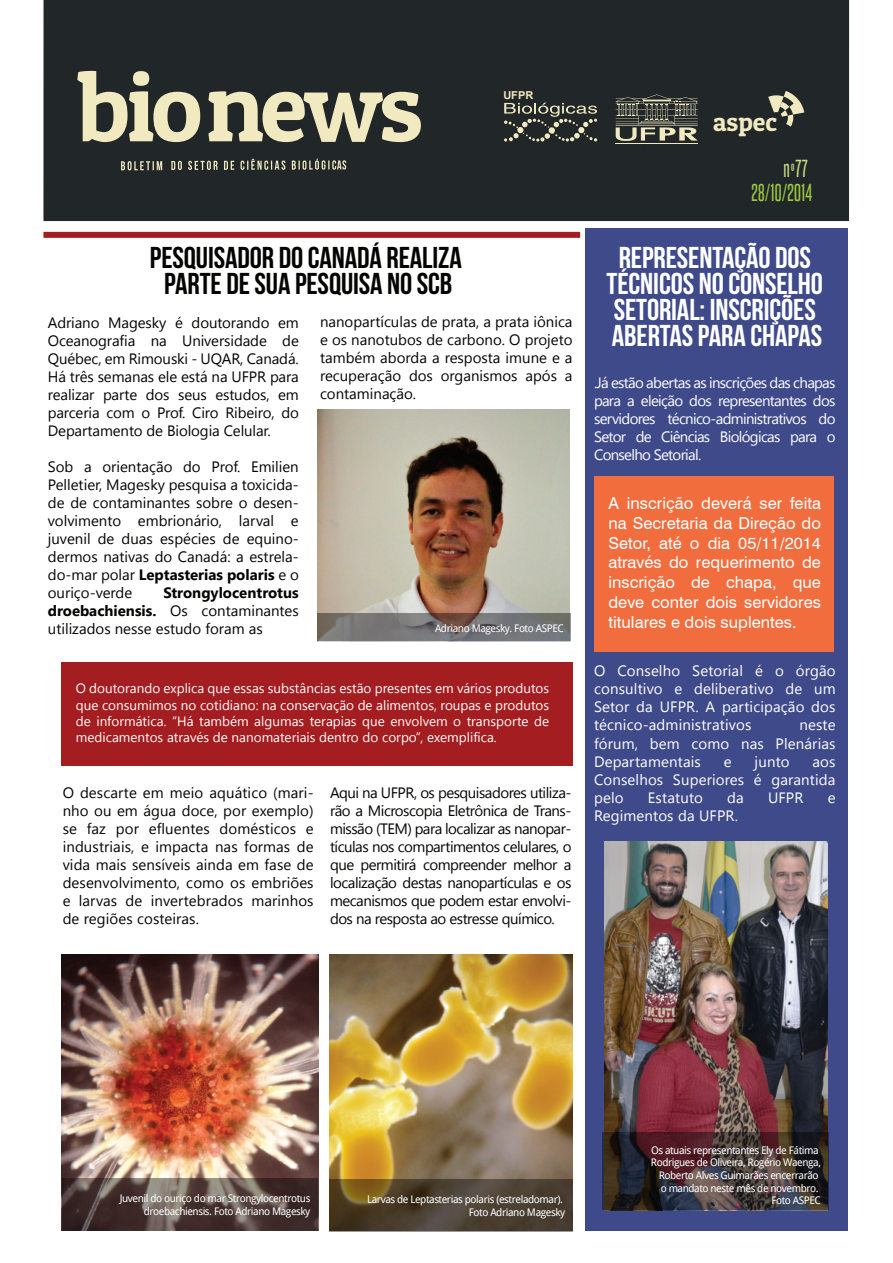
<style>
.page{position:relative;width:893px;height:1263px;background:#fff}
.page>*{position:absolute;margin:0;border:0;box-sizing:border-box;transform-origin:0 0}
.t1{font:97.5px "Patua One";letter-spacing:-.04em;color:#f1eac0}
.t2{font:30.15px/26.1px "Bebas Neue";letter-spacing:-.005em;color:#fff;text-align:center}
.t3{font:30.15px/26.1px "Bebas Neue";letter-spacing:-.005em;color:#040503;text-align:center}
.t4{font:26.1px "Patua One";color:#f1eac0}
.t5{font:20.85px "Steelfish Rg";letter-spacing:.02em;color:#9cc93e}
.t6{font:20.85px "Steelfish Rg";color:#c6dc82}
.t7{font:16.5px/19.8px "Swiss 721 BT";color:#fff;text-align:justify}
.t8{font:15px/18px "Khmer UI";color:#040503;text-align:justify}
.t9{font:15px/18px "Khmer UI";letter-spacing:.01em;color:#fff;text-align:justify}
.t10{font:13.5px/16.2px "Khmer UI";color:#fff;text-align:justify}
.t11{font:700 10.95px "Arial";color:#f1eac0}
.t12{font:10.5px/12.6px "Droid Sans";letter-spacing:-.04em;color:#fff;text-align:right}
.s1{font-weight:700}
</style>
<div class="page">
<img style="left:318px;top:409px;width:251px;height:233px">
<img style="left:329px;top:954px;width:244px;height:225px">
<svg style="left:329px;top:1179px;width:244px;height:52px;background:#4f412e"></svg>
<div style="left:43px;top:0;width:806px;height:221px;background:#212629"></div>
<svg style="left:121px;top:161px;width:41px;height:9px"></svg>
<svg style="left:171px;top:161px;width:11px;height:9px"></svg>
<svg style="left:188px;top:161px;width:30px;height:9px"></svg>
<svg style="left:224px;top:161px;width:10px;height:9px"></svg>
<svg style="left:241px;top:159px;width:44px;height:11px"></svg>
<svg style="left:292px;top:159px;width:54px;height:11px"></svg>
<div style="left:43px;top:232px;width:537px;height:6px;background:#a41d20"></div>
<svg style="left:768px;top:91px;width:36px;height:36px"></svg>
<hr style="left:616px;top:143px;width:82px;height:1px;background:#f1eac0">
<svg style="left:616px;top:94px;width:82px;height:47px"></svg>
<svg style="left:504px;top:103px;width:93px;height:39px"></svg>
<div style="left:549px;top:127px;width:6px;height:7px;background:#f1eac0;border-radius:50%"></div>
<div style="left:585px;top:228px;width:262px;height:1002px;background:#3f4a8a"></div>
<div style="left:61px;top:662px;width:512px;height:104px;background:#a41d20"></div>
<svg style="left:317px;top:613px;width:253px;height:28px;background:#737070"></svg>
<img style="left:62px;top:954px;width:257px;height:276px">
<svg style="left:62px;top:1178px;width:256px;height:53px;background:#544340"></svg>
<div style="left:595px;top:476px;width:239px;height:176px;background:#f26d3e"></div>
<img style="left:605px;top:842px;width:223px;height:291px">
<svg style="left:602px;top:1133px;width:226px;height:77px;background:#3c2e2f"></svg>
<h1 class="t1" style="left:78px;top:47px;width:347px">bionews</h1>
<p class="t11" style="left:503px;top:88px;width:31px">UFPR</p>
<h3 class="t4" style="left:713px;top:106px;width:66px">aspec</h3>
<h3 class="t6" style="left:784px;top:156px;width:26px">nº77</h3>
<h3 class="t5" style="left:751px;top:180px;width:62px">28/10/2014</h3>
<h2 class="t3" style="left:150px;top:244px;width:313px">PESQUISADOR DO CANADÁ REALIZA<br>PARTE DE SUA PESQUISA NO SCB</h2>
<h2 class="t2" style="left:607px;top:244px;width:218px">REPRESENTAÇÃO DOS<br>TÉCNICOS NO CONSELHO<br>SETORIAL: INSCRIÇÕES<br>ABERTAS PARA CHAPAS</h2>
<p class="t8" style="left:320px;top:313px;width:254px">nanopartículas de prata, a prata iônica e os nanotubos de carbono. O projeto também aborda a resposta imune e a recuperação dos organismos após a contaminação.</p>
<p class="t8" style="left:48px;top:313px;width:252px">Adriano Magesky é doutorando em Oceanografia na Universidade de Québec, em Rimouski - UQAR, Canadá.<br>Há três semanas ele está na UFPR para realizar parte dos seus estudos, em parceria com o Prof. Ciro Ribeiro, do Departamento de Biologia Celular.</p>
<p class="t8" style="left:48px;top:457px;width:252px">Sob a orientação do Prof. Emilien Pelletier, Magesky pesquisa a toxicida&shy;de de contaminantes sobre o desen&shy;volvimento embrionário, larval e juvenil de duas espécies de equino&shy;dermos nativas do Canadá: a estrela&shy;do-mar polar <span class="s1">Leptasterias polaris</span> e o ouriço-verde</p>
<p class="t9" style="left:594px;top:374px;width:243px">.Já estão abertas as inscrições das chapas para a eleição dos representantes dos servidores técnico-administrativos do Setor de Ciências Biológicas para o Conselho Setorial.</p>
<p class="t7" style="left:608px;top:493px;width:214px">A inscrição deverá ser feita na Secretaria da Direção do Setor, até o dia 05/11/2014 através do requerimento de inscrição de chapa, que deve conter dois servidores titulares e dois suplentes.</p>
<p class="t8" style="left:48px;top:583px;width:252px;text-indent:116px"><span class="s1">Strongylocentrotus droebachiensis.</span> Os contaminantes utilizados nesse estudo foram as</p>
<p class="t12" style="left:435px;top:622px;width:130px">Adriano Magesky. Foto ASPEC</p>
<p class="t10" style="left:76px;top:681px;width:475px">O doutorando explica que essas substâncias estão presentes em vários produtos que consumimos no cotidiano: na conservação de alimentos, roupas e produtos de informática. “Há também algumas terapias que envolvem o transporte de medicamentos através de nanomateriais dentro do corpo”, exemplifica.</p>
<p class="t8" style="left:63px;top:784px;width:252px">O descarte em meio aquático (mari&shy;nho ou em água doce, por exemplo) se faz por efluentes domésticos e industriais, e impacta nas formas de vida mais sensíveis ainda em fase de desenvolvimento, como os embriões e larvas de invertebrados marinhos de regiões costeiras.</p>
<p class="t8" style="left:330px;top:784px;width:243px">Aqui na UFPR, os pesquisadores utiliza&shy;rão a Microscopia Eletrônica de Trans&shy;missão (TEM) para localizar as nanopar&shy;tículas nos compartimentos celulares, o que permitirá compreender melhor a localização destas nanopartículas e os mecanismos que podem estar envolvi&shy;dos na resposta ao estresse químico.</p>
<p class="t9" style="left:594px;top:662px;width:243px">O Conselho Setorial é o órgão consultivo e deliberativo de um Setor da UFPR. A participação dos técnico-administrativos</p>
<p class="t9" style="left:594px;top:716px;width:243px;text-indent:205px">neste fórum, bem como nas Plenárias Departamentais</p>
<p class="t9" style="left:724px;top:752px;width:9px">e</p>
<p class="t9" style="left:755px;top:752px;width:36px">junto</p>
<p class="t9" style="left:594px;top:752px;width:243px;text-indent:218px">aos Conselhos Superiores é garantida pelo</p>
<p class="t9" style="left:648px;top:788px;width:57px">Estatuto</p>
<p class="t9" style="left:727px;top:788px;width:18px">da</p>
<p class="t9" style="left:768px;top:788px;width:37px">UFPR</p>
<p class="t9" style="left:828px;top:788px;width:9px">e</p>
<p class="t9" style="left:594px;top:806px;width:145px">Regimentos da UFPR.</p>
<p class="t12" style="left:120px;top:1192px;width:192px">Juvenil do ouriço do mar Strongylocentrotus droebachiensis. Foto Adriano Magesky</p>
<p class="t12" style="left:367px;top:1193px;width:200px">Larvas de Leptasterias polaris (estreladomar).<br>Foto Adriano Magesky</p>
<p class="t12" style="left:651px;top:1144px;width:172px">Os atuais representantes Ely de Fátima<br>Rodrigues de Oliveira, Rogério Waenga,<br>Roberto Alves Guimarães encerrarão<br>o mandato neste mês de novembro.<br>Foto ASPEC</p>
</div>
